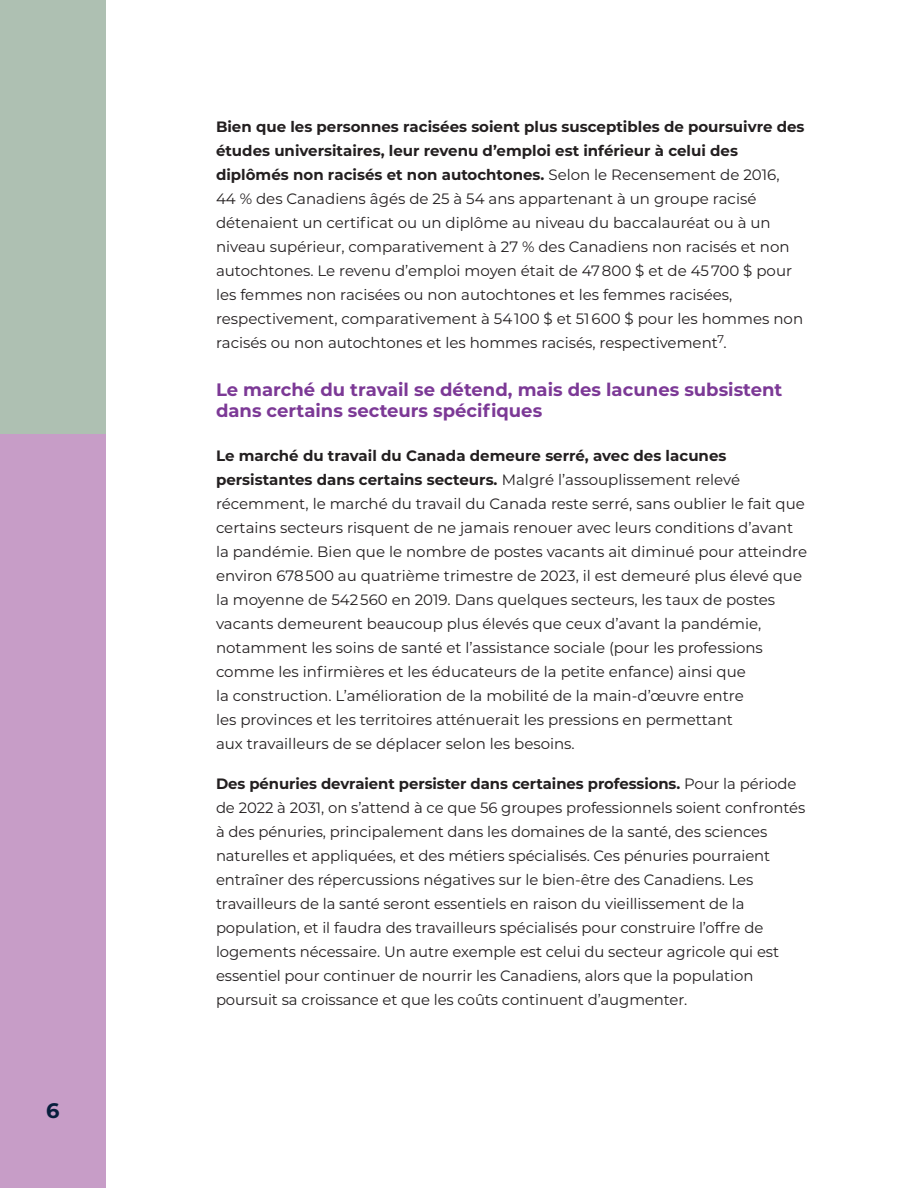
<style>
.page{position:relative;width:918px;height:1188px;background:#fff}
.page>*{position:absolute;margin:0;border:0;box-sizing:border-box;transform-origin:0 0}
.t1{font:700 21px "Montserrat";color:#071e3c}
.t2{font:700 18px/21px "Montserrat";color:#7c3996}
.P__body_text{font:15px/24px "Montserrat";color:#231f20}
.s1{font-weight:700}
</style>
<div class="page">
<div style="left:0;top:0;width:106px;height:434px;background:#aec0b2"></div>
<div style="left:0;top:434px;width:106px;height:754px;background:#c79dc7"></div>
<h1 class="t1" style="left:46px;top:1095px;width:15px">6</h1>
<p class="P__body_text" style="left:216px;top:114px;width:590px"><span class="s1">Bien que les personnes racisées soient plus susceptibles de poursuivre des études universitaires, leur revenu d’emploi est inférieur à celui des diplômés non racisés et non autochtones.</span> Selon le Recensement de 2016,<br>44 % des Canadiens âgés de 25 à 54 ans appartenant à un groupe racisé détenaient un certificat ou un diplôme au niveau du baccalauréat ou à un niveau supérieur, comparativement à 27 % des Canadiens non racisés et non autochtones. Le revenu d’emploi moyen était de 47 800 $ et de 45 700 $ pour les femmes non racisées ou non autochtones et les femmes racisées, respectivement, comparativement à 54 100 $ et 51 600 $ pour les hommes non racisés ou non autochtones et les hommes racisés, respectivement<sup>7</sup>.</p>
<h3 class="t2" style="left:216px;top:378px;width:568px">Le marché du travail se détend, mais des lacunes subsistent dans certains secteurs spécifiques</h3>
<p class="P__body_text" style="left:216px;top:443px;width:593px"><span class="s1">Le marché du travail du Canada demeure serré, avec des lacunes persistantes dans certains secteurs.</span> Malgré l’assouplissement relevé récemment, le marché du travail du Canada reste serré, sans oublier le fait que certains secteurs risquent de ne jamais renouer avec leurs conditions d’avant la pandémie. Bien que le nombre de postes vacants ait diminué pour atteindre environ 678 500 au quatrième trimestre de 2023, il est demeuré plus élevé que la moyenne de 542 560 en 2019. Dans quelques secteurs, les taux de postes vacants demeurent beaucoup plus élevés que ceux d’avant la pandémie, notamment les soins de santé et l’assistance sociale (pour les professions comme les infirmières et les éducateurs de la petite enfance) ainsi que<br>la construction. L’amélioration de la mobilité de la main‑d’œuvre entre<br>les provinces et les territoires atténuerait les pressions en permettant<br>aux travailleurs de se déplacer selon les besoins.</p>
<p class="P__body_text" style="left:216px;top:772px;width:591px"><span class="s1">Des pénuries devraient persister dans certaines professions.</span> Pour la période de 2022 à 2031, on s’attend à ce que 56 groupes professionnels soient confrontés à des pénuries, principalement dans les domaines de la santé, des sciences naturelles et appliquées, et des métiers spécialisés. Ces pénuries pourraient entraîner des répercussions négatives sur le bien‑être des Canadiens. Les travailleurs de la santé seront essentiels en raison du vieillissement de la population, et il faudra des travailleurs spécialisés pour construire l’offre de logements nécessaire. Un autre exemple est celui du secteur agricole qui est essentiel pour continuer de nourrir les Canadiens, alors que la population poursuit sa croissance et que les coûts continuent d’augmenter.</p>
</div>
